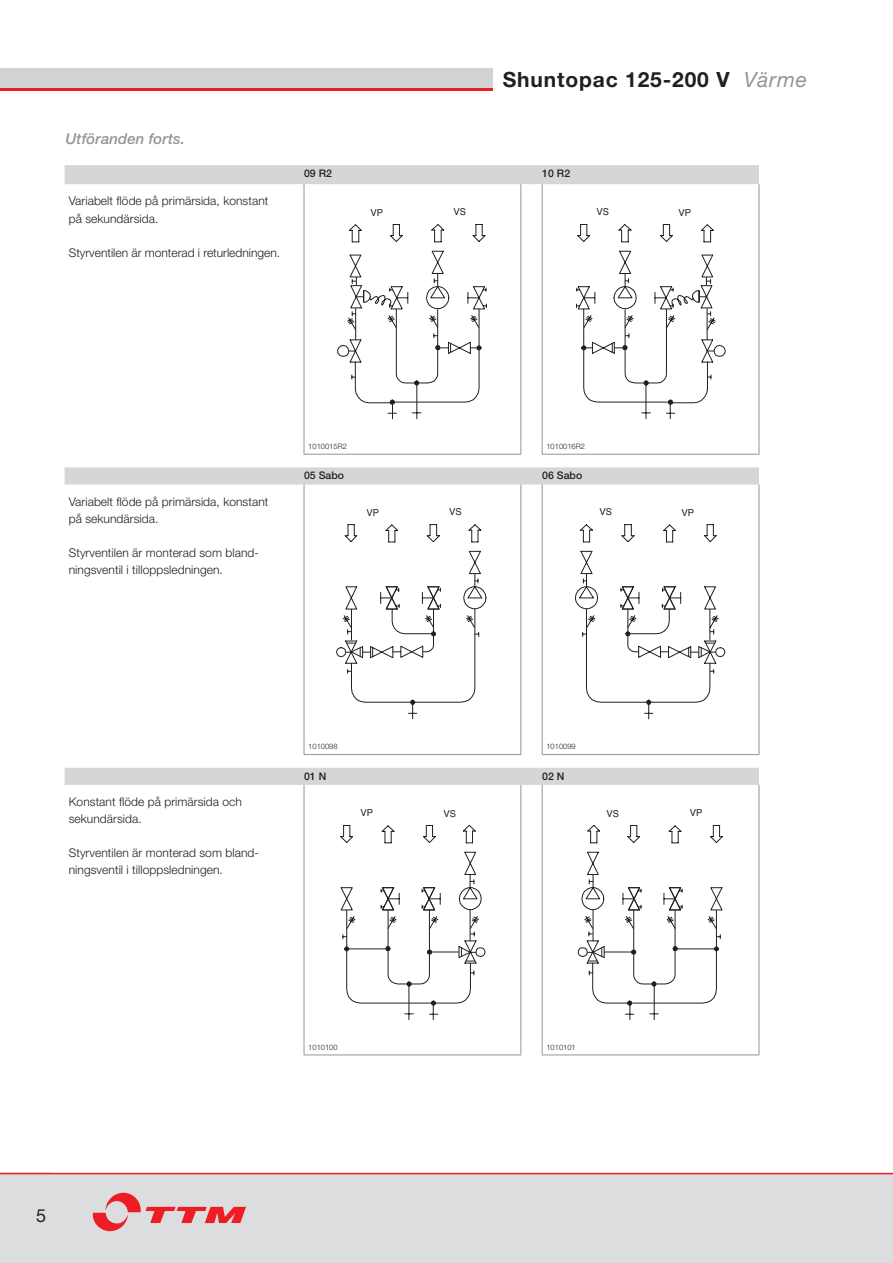
<style>
.page{position:relative;width:893px;height:1263px;background:#fff}
.page>*{position:absolute;margin:0;border:0;box-sizing:border-box;transform-origin:0 0}
.t1{font:700 21px "Helvetica Neue LT Pro";letter-spacing:.04em;color:#231f20}
.t2{font:18px "Helvetica Neue LT Pro";color:#231f20}
.t3{font:italic 500 15px "Helvetica Neue LT Pro";letter-spacing:.005em;color:#939598}
.t4{font:300 12px/17px "Helvetica Neue LT Pro";letter-spacing:.005em;color:#231f20}
.t5{font:500 10.5px "Helvetica Neue LT Pro";letter-spacing:.005em;color:#231f20}
.t6{font:9.45px "Helvetica";color:#231f20}
.t7{font:300 7.5px "Helvetica Neue LT Pro";letter-spacing:.005em;color:#231f20}
.s1{font-weight:400;font-style:italic;color:#939598}
</style>
<div class="page">
<div style="left:0;top:71px;width:493px;height:20px;background:#ee1d23"></div>
<div style="left:0;top:68px;width:493px;height:20px;background:#d1d2d4"></div>
<div style="left:0;top:1174px;width:893px;height:89px;background:#dcdddf"></div>
<hr style="left:0;top:1173px;width:893px;height:1px;background:#ee1d23">
<svg style="left:93px;top:1193px;width:153px;height:38px"></svg>
<svg style="left:65px;top:165px;width:694px;height:620px"></svg>
<hr style="left:304px;top:184px;width:1px;height:260px;background:#939598">
<hr style="left:520px;top:184px;width:1px;height:260px;background:#939598">
<hr style="left:304px;top:454px;width:217px;height:1px;background:#939598">
<hr style="left:542px;top:184px;width:1px;height:260px;background:#939598">
<hr style="left:759px;top:184px;width:1px;height:260px;background:#939598">
<hr style="left:542px;top:454px;width:217px;height:1px;background:#939598">
<hr style="left:304px;top:484px;width:1px;height:260px;background:#939598">
<hr style="left:520px;top:484px;width:1px;height:260px;background:#939598">
<hr style="left:304px;top:754px;width:217px;height:1px;background:#939598">
<hr style="left:542px;top:484px;width:1px;height:260px;background:#939598">
<hr style="left:759px;top:484px;width:1px;height:260px;background:#939598">
<hr style="left:542px;top:754px;width:217px;height:1px;background:#939598">
<hr style="left:304px;top:785px;width:1px;height:259px;background:#939598">
<hr style="left:520px;top:785px;width:1px;height:259px;background:#939598">
<hr style="left:304px;top:1054px;width:217px;height:1px;background:#939598">
<hr style="left:542px;top:785px;width:1px;height:259px;background:#939598">
<hr style="left:759px;top:785px;width:1px;height:259px;background:#939598">
<hr style="left:542px;top:1054px;width:217px;height:1px;background:#939598">
<svg style="left:348px;top:223px;width:138px;height:20px"></svg>
<svg style="left:337px;top:250px;width:150px;height:169px"></svg>
<svg style="left:576px;top:223px;width:139px;height:20px"></svg>
<svg style="left:576px;top:250px;width:149px;height:169px"></svg>
<svg style="left:468px;top:523px;width:14px;height:20px"></svg>
<svg style="left:426px;top:524px;width:15px;height:19px"></svg>
<svg style="left:384px;top:523px;width:15px;height:20px"></svg>
<svg style="left:344px;top:524px;width:14px;height:19px"></svg>
<svg style="left:336px;top:550px;width:151px;height:169px"></svg>
<svg style="left:579px;top:523px;width:15px;height:20px"></svg>
<svg style="left:621px;top:524px;width:14px;height:19px"></svg>
<svg style="left:662px;top:523px;width:15px;height:20px"></svg>
<svg style="left:703px;top:524px;width:14px;height:19px"></svg>
<svg style="left:575px;top:550px;width:150px;height:169px"></svg>
<svg style="left:463px;top:825px;width:13px;height:19px"></svg>
<svg style="left:381px;top:825px;width:14px;height:19px"></svg>
<svg style="left:340px;top:825px;width:13px;height:18px"></svg>
<svg style="left:340px;top:851px;width:145px;height:169px"></svg>
<svg style="left:423px;top:825px;width:13px;height:18px"></svg>
<svg style="left:587px;top:825px;width:13px;height:19px"></svg>
<svg style="left:668px;top:825px;width:14px;height:19px"></svg>
<svg style="left:710px;top:825px;width:13px;height:18px"></svg>
<svg style="left:578px;top:851px;width:145px;height:169px"></svg>
<svg style="left:627px;top:825px;width:13px;height:18px"></svg>
<p class="t3" style="left:65px;top:130px;width:121px">Utföranden forts.</p>
<p class="t4" style="left:69px;top:192px;width:201px">Variabelt flöde på primärsida, konstant på sekundärsida.</p>
<p class="t4" style="left:69px;top:243px;width:213px">Styrventilen är monterad i returledningen.</p>
<h1 class="t1" style="left:503px;top:67px;width:306px">Shuntopac 125-200 V <span class="s1">Värme</span></h1>
<p class="t5" style="left:304px;top:167px;width:30px">09 R2</p>
<p class="t5" style="left:542px;top:167px;width:30px">10 R2</p>
<p class="t6" style="left:371px;top:205px;width:14px">VP</p>
<p class="t6" style="left:453px;top:204px;width:14px">VS</p>
<p class="t6" style="left:597px;top:204px;width:14px">VS</p>
<p class="t6" style="left:679px;top:205px;width:14px">VP</p>
<p class="t4" style="left:69px;top:493px;width:201px">Variabelt flöde på primärsida, konstant på sekundärsida.</p>
<p class="t4" style="left:69px;top:544px;width:192px">Styrventilen är monterad som bland&shy;ningsventil i tilloppsledningen.</p>
<p class="t7" style="left:308px;top:442px;width:40px">1010015R2</p>
<p class="t7" style="left:546px;top:442px;width:40px">1010016R2</p>
<p class="t5" style="left:304px;top:469px;width:42px">05 Sabo</p>
<p class="t5" style="left:542px;top:469px;width:42px">06 Sabo</p>
<p class="t6" style="left:366px;top:505px;width:14px">VP</p>
<p class="t6" style="left:449px;top:504px;width:14px">VS</p>
<p class="t6" style="left:599px;top:504px;width:14px">VS</p>
<p class="t6" style="left:681px;top:505px;width:14px">VP</p>
<p class="t4" style="left:69px;top:793px;width:175px">Konstant flöde på primärsida och sekundärsida.</p>
<p class="t4" style="left:69px;top:844px;width:192px">Styrventilen är monterad som bland&shy;ningsventil i tilloppsledningen.</p>
<p class="t7" style="left:308px;top:742px;width:31px">1010098</p>
<p class="t7" style="left:546px;top:742px;width:31px">1010099</p>
<p class="t5" style="left:304px;top:769px;width:24px">01 N</p>
<p class="t5" style="left:542px;top:769px;width:24px">02 N</p>
<p class="t6" style="left:361px;top:806px;width:14px">VP</p>
<p class="t6" style="left:443px;top:806px;width:14px">VS</p>
<p class="t6" style="left:607px;top:806px;width:14px">VS</p>
<p class="t6" style="left:690px;top:806px;width:14px">VP</p>
<h2 class="t2" style="left:36px;top:1204px;width:12px">5</h2>
<p class="t7" style="left:308px;top:1042px;width:31px">1010100</p>
<p class="t7" style="left:546px;top:1042px;width:31px">1010101</p>
</div>
